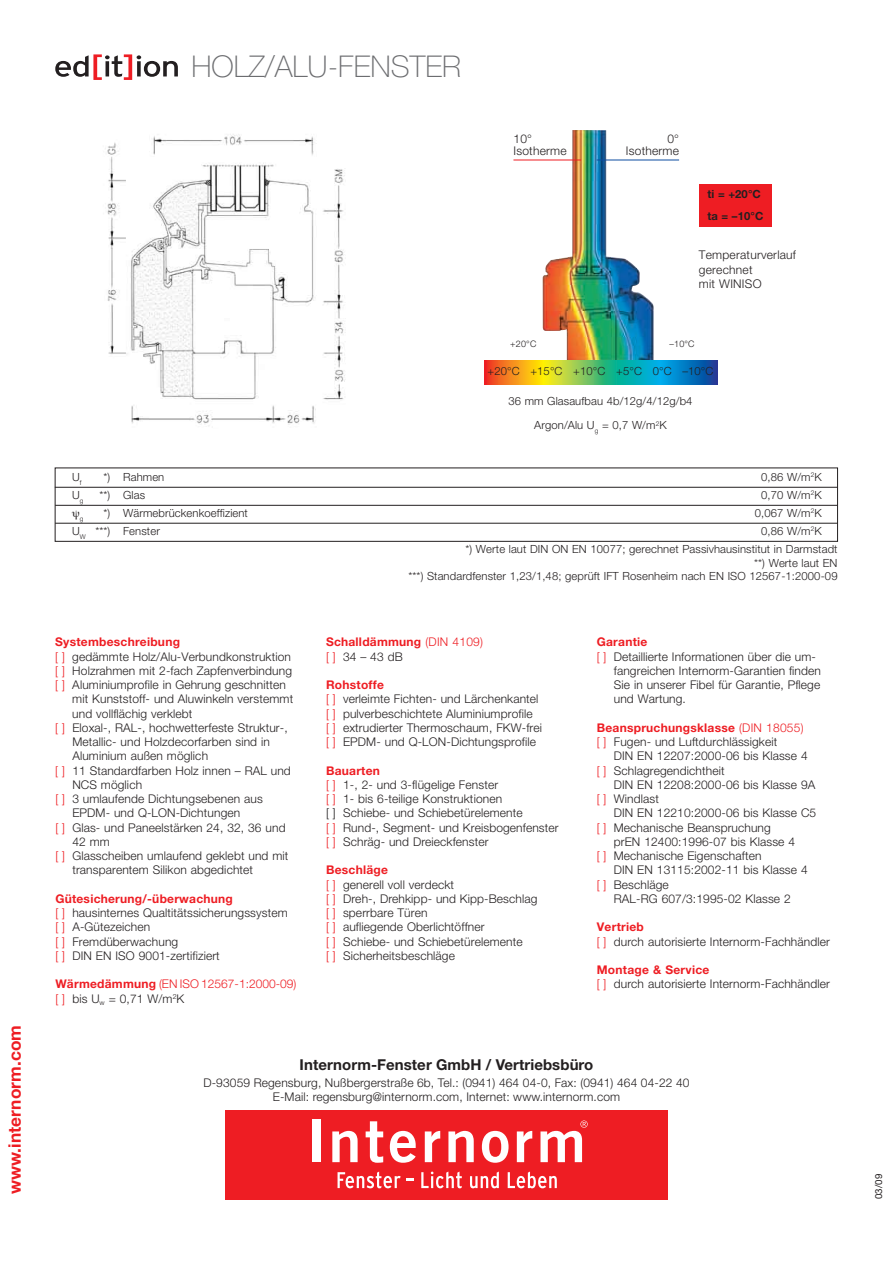
<style>
.page{position:relative;width:893px;height:1263px;background:#fff}
.page>*{position:absolute;margin:0;border:0;box-sizing:border-box;transform-origin:0 0}
.t1{font:100 30px "Helvetica Neue LT Pro";color:#6c6d70}
.t2{font:700 17.25px "Helvetica Neue LT Pro";letter-spacing:.005em;color:#ee1d23}
.t3{font:700 15px "Helvetica Neue LT Pro";letter-spacing:.005em;color:#231f20}
.t4{font:300 12px/14.2px "Helvetica Neue LT Pro";letter-spacing:.01em;color:#231f20}
.t5{font:700 12px/14.2px "Helvetica Neue LT Pro";letter-spacing:.02em;color:#ee1d23}
.t6{font:300 12px/14.4px "Helvetica Neue LT Pro";color:#ee1d23}
.t7{font:300 11.25px/24px "Helvetica Neue LT Pro";letter-spacing:.01em;color:#231f20;text-align:center}
.t8{font:700 11.25px/22.5px "Helvetica Neue LT Pro";letter-spacing:.01em;color:#231f20}
.t9{font:9.75px "Helvetica Neue LT Pro";color:#231f20}
.t10{font:300 9px "Helvetica Neue LT Pro";color:#231f20}
.t11{font:300 6.6px "Helvetica Neue LT Pro";color:#231f20}
.s1{color:#ee1d23}
.s2{font-weight:700;color:#ee1d23}
.s3{font-weight:700}
.s4{color:#231f20}
.s5{font-weight:300}
.s6{font-weight:300;color:#231f20}
</style>
<div class="page">
<div style="left:225px;top:1110px;width:443px;height:89px;background:#ee1d23"></div>
<svg style="left:338px;top:1171px;width:63px;height:17px"></svg>
<svg style="left:407px;top:1179px;width:7px;height:2px"></svg>
<svg style="left:421px;top:1171px;width:41px;height:17px"></svg>
<svg style="left:470px;top:1171px;width:29px;height:17px"></svg>
<svg style="left:508px;top:1171px;width:49px;height:17px"></svg>
<div style="left:312px;top:1119px;width:8px;height:43px;background:#fff"></div>
<svg style="left:332px;top:1131px;width:26px;height:31px"></svg>
<svg style="left:366px;top:1121px;width:17px;height:42px"></svg>
<svg style="left:390px;top:1131px;width:26px;height:32px"></svg>
<svg style="left:425px;top:1131px;width:15px;height:31px"></svg>
<svg style="left:448px;top:1131px;width:26px;height:31px"></svg>
<svg style="left:482px;top:1131px;width:27px;height:32px"></svg>
<svg style="left:517px;top:1131px;width:15px;height:31px"></svg>
<svg style="left:540px;top:1120px;width:48px;height:42px"></svg>
<div style="left:699px;top:185px;width:73px;height:42px;background:#ee1d23"></div>
<img style="left:105px;top:134px;width:240px;height:292px">
<img style="left:543px;top:130px;width:111px;height:231px">
<hr style="left:513px;top:160px;width:68px;height:1px;background:#ee1d23">
<hr style="left:597px;top:160px;width:82px;height:1px;background:#0d4da1">
<svg style="left:484px;top:361px;width:233px;height:23px;background:#6ba173"></svg>
<hr style="left:55px;top:487px;width:782px;height:1px;background:#231f20">
<hr style="left:55px;top:505px;width:782px;height:1px;background:#231f20">
<hr style="left:55px;top:523px;width:782px;height:1px;background:#231f20">
<svg style="left:55px;top:54px;width:123px;height:26px"></svg>
<h2 class="t2" style="left:4px;top:1194px;width:171px;rotate:-90deg">www.internorm.com</h2>
<h1 class="t1" style="left:191px;top:48px;width:271px">HOLZ/ALU-FENSTER</h1>
<p class="t4" style="left:513px;top:133px;width:55px;line-height:12px">10°<br>Isotherme</p>
<p class="t4" style="left:626px;top:133px;width:55px;line-height:12px;text-align:right">0°<br>Isotherme</p>
<p class="t8" style="left:707px;top:182px;width:58px">ti = +20°C ta = –10°C</p>
<p class="t4" style="left:699px;top:247px;width:99px;line-height:14.7px">Temperaturverlauf gerechnet<br>mit WINISO</p>
<p class="t10" style="left:510px;top:339px;width:28px">+20°C</p>
<p class="t10" style="left:669px;top:339px;width:27px">–10°C</p>
<p class="t7" style="left:487px;top:359px;width:227px">+20°C +15°C +10°C +5°C 0°C –10°C</p>
<p class="t7" style="left:508px;top:389px;width:186px">36 mm Glasaufbau 4b/12g/4/12g/b4<br>Argon/Alu U<sub>g</sub> = 0,7 W/m<sup>2</sup>K</p>
<p class="t7" style="left:72px;top:465px;width:11px">U<sub>f</sub></p>
<p class="t7" style="left:104px;top:465px;width:62px">*) Rahmen</p>
<p class="t7" style="left:761px;top:465px;width:62px">0,86 W/m<sup>2</sup>K</p>
<p class="t7" style="left:72px;top:483px;width:13px">U<sub>g</sub></p>
<p class="t7" style="left:99px;top:483px;width:47px">**) Glas</p>
<p class="t7" style="left:761px;top:483px;width:62px">0,70 W/m<sup>2</sup>K</p>
<p class="t11" style="left:80px;top:514px;width:5px">g</p>
<p class="t7" style="left:104px;top:501px;width:146px">*) Wärmebrückenkoeffizient</p>
<p class="t7" style="left:755px;top:501px;width:68px">0,067 W/m<sup>2</sup>K</p>
<p class="t7" style="left:72px;top:519px;width:89px">U<sub>W</sub> ***) Fenster</p>
<p class="t7" style="left:465px;top:522px;width:374px;line-height:18px;text-align:left;text-indent:296px">0,86 W/m<sup>2</sup>K<br>*) Werte laut DIN ON EN 10077; gerechnet Passivhausinstitut in Darmstadt</p>
<p class="t7" style="left:408px;top:556px;width:431px;line-height:13.5px;text-align:right">**) Werte laut EN<br>***) Standardfenster 1,23/1,48; geprüft IFT Rosenheim nach EN ISO 12567-1:2000-09</p>
<p class="t5" style="left:55px;top:635px;width:126px">Systembeschreibung</p>
<p class="t4" style="left:55px;top:649px;width:237px"><span class="s1">[ ]</span> gedämmte Holz/Alu-Verbundkonstruktion</p>
<p class="t4" style="left:55px;top:663px;width:238px"><span class="s1">[ ]</span> Holzrahmen mit 2-fach Zapfenverbindung</p>
<p class="t4" style="left:55px;top:677px;width:232px"><span class="s1">[ ]</span> Aluminiumprofile in Gehrung geschnitten</p>
<p class="t4" style="left:72px;top:692px;width:222px">mit Kunststoff- und Aluwinkeln verstemmt</p>
<p class="t4" style="left:72px;top:706px;width:122px">und vollflächig verklebt</p>
<p class="t4" style="left:55px;top:720px;width:234px"><span class="s1">[ ]</span> Eloxal-, RAL-, hochwetterfeste Struktur-,</p>
<p class="t4" style="left:72px;top:734px;width:199px">Metallic- und Holzdecorfarben sind in</p>
<p class="t4" style="left:72px;top:749px;width:137px">Aluminium außen möglich</p>
<p class="t4" style="left:55px;top:763px;width:237px"><span class="s1">[ ]</span> 11 Standardfarben Holz innen – RAL und</p>
<p class="t4" style="left:72px;top:777px;width:71px">NCS möglich</p>
<p class="t4" style="left:55px;top:791px;width:209px"><span class="s1">[ ]</span> 3 umlaufende Dichtungsebenen aus</p>
<p class="t4" style="left:72px;top:806px;width:169px">EPDM- und Q-LON-Dichtungen</p>
<p class="t4" style="left:55px;top:820px;width:232px"><span class="s1">[ ]</span> Glas- und Paneelstärken 24, 32, 36 und</p>
<p class="t4" style="left:72px;top:834px;width:39px">42 mm</p>
<p class="t4" style="left:55px;top:848px;width:235px"><span class="s1">[ ]</span> Glasscheiben umlaufend geklebt und mit</p>
<p class="t4" style="left:72px;top:863px;width:182px">transparentem Silikon abgedichtet</p>
<p class="t4" style="left:55px;top:891px;width:234px"><span class="s2">Gütesicherung/-überwachung<br></span><span class="s1">[ ]</span> hausinternes Qualtitätssicherungssystem <span class="s1">[ ]</span> A-Gütezeichen<br><span class="s1">[ ]</span> Fremdüberwachung<br><span class="s1">[ ]</span> DIN EN ISO 9001-zertifiziert</p>
<p class="t6" style="left:55px;top:977px;width:242px"><span class="s3">Wärmedämmung</span> (EN ISO 12567-1:2000-09) [ ] <span class="s4">bis U</span><sub>w</sub> <span class="s4">= 0,71 W/m</span><sup>2</sup><span class="s4">K</span></p>
<p class="t5" style="left:326px;top:635px;width:159px">Schalldämmung <span class="s5">(DIN 4109) [ ]</span> <span class="s6">34 – 43 dB</span></p>
<p class="t4" style="left:326px;top:677px;width:218px"><span class="s2">Rohstoffe<br></span><span class="s1">[ ]</span> verleimte Fichten- und Lärchenkantel <span class="s1">[ ]</span> pulverbeschichtete Aluminiumprofile<br><span class="s1">[ ]</span> extrudierter Thermoschaum, FKW-frei <span class="s1">[ ]</span> EPDM- und Q-LON-Dichtungsprofile</p>
<p class="t4" style="left:326px;top:763px;width:234px"><span class="s2">Bauarten<br></span><span class="s1">[ ]</span> 1-, 2- und 3-flügelige Fenster<br><span class="s1">[ ]</span> 1- bis 6-teilige Konstruktionen<br>[ ] Schiebe- und Schiebetürelemente<br><span class="s1">[ ]</span> Rund-, Segment- und Kreisbogenfenster <span class="s1">[ ]</span> Schräg- und Dreieckfenster</p>
<p class="t4" style="left:326px;top:863px;width:213px"><span class="s2">Beschläge<br></span><span class="s1">[ ]</span> generell voll verdeckt<br><span class="s1">[ ]</span> Dreh-, Drehkipp- und Kipp-Beschlag <span class="s1">[ ]</span> sperrbare Türen<br><span class="s1">[ ]</span> aufliegende Oberlichtöffner<br><span class="s1">[ ]</span> Schiebe- und Schiebetürelemente<br><span class="s1">[ ]</span> Sicherheitsbeschläge</p>
<p class="t5" style="left:597px;top:635px;width:52px">Garantie</p>
<p class="t4" style="left:597px;top:649px;width:221px"><span class="s1">[ ]</span> Detaillierte Informationen über die um-</p>
<p class="t4" style="left:614px;top:663px;width:209px">fangreichen Internorm-Garantien finden</p>
<p class="t4" style="left:614px;top:677px;width:208px">Sie in unserer Fibel für Garantie, Pflege</p>
<p class="t4" style="left:614px;top:692px;width:74px">und Wartung.</p>
<p class="t4" style="left:597px;top:720px;width:208px"><span class="s2">Beanspruchungsklasse</span> <span class="s1">(DIN 18055) [ ]</span> Fugen- und Luftdurchlässigkeit</p>
<p class="t4" style="left:597px;top:749px;width:212px;text-indent:17px">DIN EN 12207:2000-06 bis Klasse 4 <span class="s1">[ ]</span> Schlagregendichtheit</p>
<p class="t4" style="left:597px;top:777px;width:220px;text-indent:17px">DIN EN 12208:2000-06 bis Klasse 9A <span class="s1">[ ]</span> Windlast</p>
<p class="t4" style="left:614px;top:806px;width:204px">DIN EN 12210:2000-06 bis Klasse C5</p>
<p class="t4" style="left:597px;top:820px;width:176px"><span class="s1">[ ]</span> Mechanische Beanspruchung</p>
<p class="t4" style="left:614px;top:834px;width:183px">prEN 12400:1996-07 bis Klasse 4</p>
<p class="t4" style="left:597px;top:848px;width:166px"><span class="s1">[ ]</span> Mechanische Eigenschaften</p>
<p class="t4" style="left:614px;top:863px;width:195px">DIN EN 13115:2002-11 bis Klasse 4</p>
<p class="t4" style="left:597px;top:877px;width:73px"><span class="s1">[ ]</span> Beschläge</p>
<p class="t4" style="left:614px;top:891px;width:178px">RAL-RG 607/3:1995-02 Klasse 2</p>
<p class="t4" style="left:597px;top:920px;width:235px"><span class="s2">Vertrieb<br></span><span class="s1">[ ]</span> durch autorisierte Internorm-Fachhändler</p>
<p class="t4" style="left:597px;top:962px;width:235px"><span class="s2">Montage &amp; Service<br></span><span class="s1">[ ]</span> durch autorisierte Internorm-Fachhändler</p>
<p class="t3" style="left:300px;top:1055px;width:295px">Internorm-Fenster GmbH / Vertriebsbüro</p>
<p class="t4" style="left:203px;top:1076px;width:488px;line-height:13.5px;text-align:center">D-93059 Regensburg, Nußbergerstraße 6b, Tel.: (0941) 464 04-0, Fax: (0941) 464 04-22 40<br>E-Mail: regensburg@internorm.com, Internet: www.internorm.com</p>
<p class="t9" style="left:873px;top:1199px;width:27px;rotate:-90deg">03/09</p>
</div>
